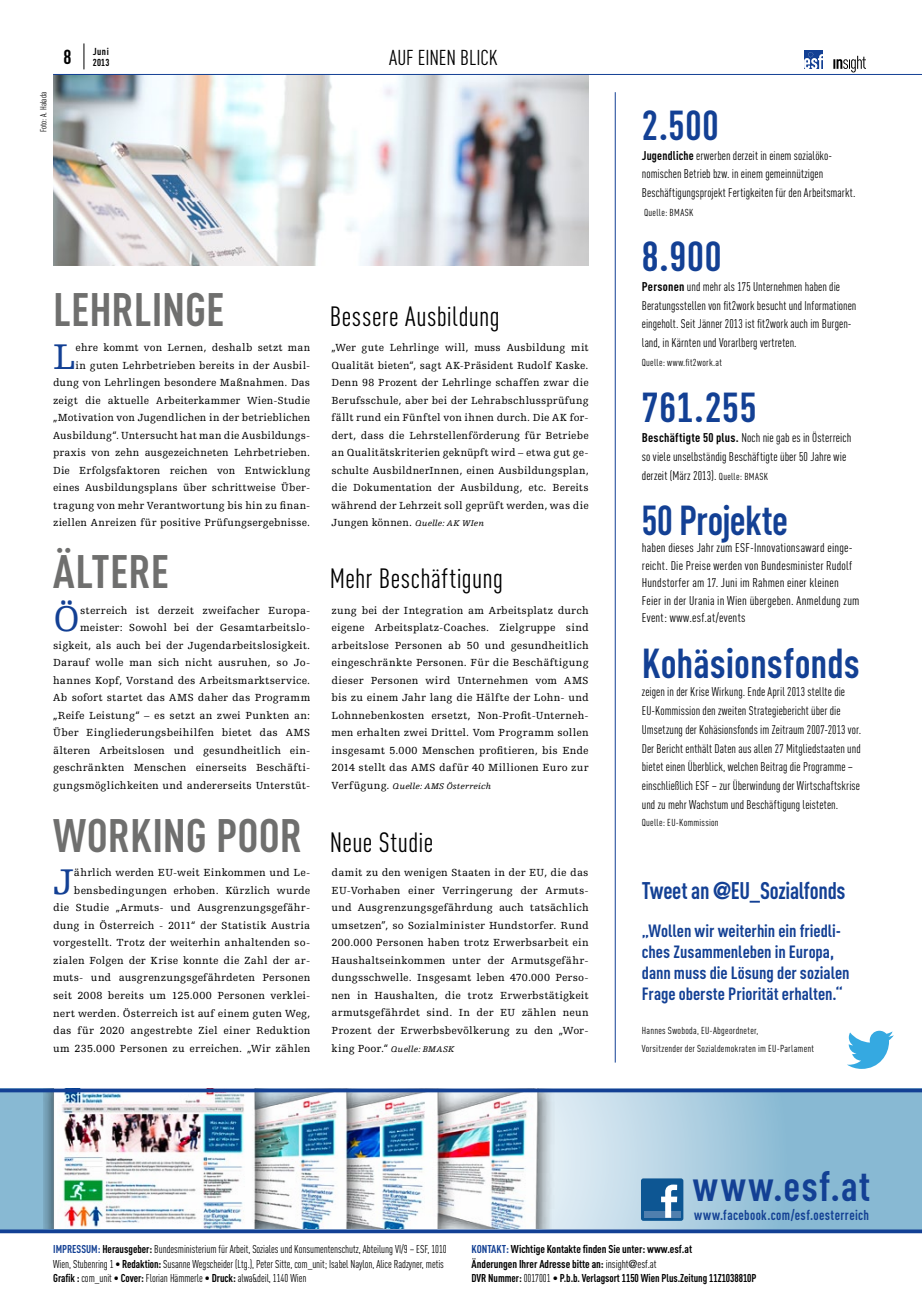
<style>
.page{position:relative;width:922px;height:1312px;background:#fff}
.page>*{position:absolute;margin:0;border:0;box-sizing:border-box;transform-origin:0 0}
.t1{font:700 46.25px "CADIN Condensed";color:#6f6f6e}
.t2{font:700 41.25px "CADIN Condensed";letter-spacing:.005em;color:#134094}
.t3{font:700 41.25px "CADIN Condensed";letter-spacing:-.015em;color:#134094;scale:.95 1}
.t4{font:37.75px "Egyptienne FLT Std";color:#134094}
.t5{font:27.5px "CADIN Condensed";letter-spacing:.01em;color:#000}
.t6{font:700 23.75px "CADIN Condensed";letter-spacing:-.015em;color:#134094;scale:.95 1}
.t7{font:21.25px "CADIN Condensed";color:#000}
.t8{font:700 20px "CADIN Condensed";color:#000}
.t9{font:700 17.5px/21px "CADIN Condensed";color:#134094}
.t10{font:700 14.12px "CADIN Condensed";letter-spacing:.03em;color:#134094;scale:.94 1}
.t11{font:12.5px/18.8px "CADIN Condensed";letter-spacing:.01em;color:#000}
.t12{font:11.25px/14.4px "CADIN Condensed";letter-spacing:-.005em;color:#000;scale:.96 1}
.t13{font:700 11.25px/14.4px "CADIN Condensed";letter-spacing:-.005em;color:#000}
.t14{font:10.88px/17.5px "Egyptienne FLT Std";letter-spacing:.015em;color:#000;text-align:right}
.t15{font:10px/17.5px "CADIN Condensed";letter-spacing:.025em;color:#000}
.t16{font:700 10px/11.2px "CADIN Condensed";letter-spacing:.035em;color:#000}
.t17{font:italic 8.75px "Egyptienne FLT Std";letter-spacing:.03em;color:#000}
.t18{font:8.75px "CADIN Condensed";letter-spacing:-.005em;color:#000}
.s1{font-style:italic;font-size:8.75px}
.s2{font-style:normal;font-size:10.88px}
.s3{font-weight:400;font-size:27.5px;color:#000}
.s4{font-weight:700}
.s5{font-size:10px}
.s6{font-family:"Helvetica Neue LT Pro";font-stretch:condensed}
.s7{font-weight:700;color:#134094}
.s8{color:#134094}
.s9{font-weight:400}
.s10{font-family:"Helvetica Neue LT Pro";font-weight:400}
</style>
<div class="page">
<img style="left:53px;top:75px;width:535px;height:190px">
<div style="left:804px;top:50px;width:18px;height:19px;background:#134094"></div>
<svg style="left:804px;top:52px;width:18px;height:17px"></svg>
<hr style="left:53px;top:74px;width:868px;height:1px;background:#134094">
<svg style="left:84px;top:43px;width:1px;height:26px"></svg>
<svg style="left:833px;top:56px;width:32px;height:16px"></svg>
<svg style="left:0;top:1092px;width:839px;height:137px;background:#a3c8dd"></svg>
<img style="left:43px;top:1092px;width:535px;height:136px">
<svg style="left:0;top:1088px;width:839px;height:4px;background:#2d569f"></svg>
<hr style="left:0;top:1229px;width:921px;height:3px;background:#134094">
<div style="left:640px;top:1178px;width:43px;height:42px;background:#0d5693;border-radius:2px"></div>
<div style="left:643px;top:1211px;width:37px;height:6px;background:#507fae"></div>
<svg style="left:661px;top:1184px;width:16px;height:33px"></svg>
<hr style="left:615px;top:92px;width:1px;height:970px;background:#134094">
<svg style="left:839px;top:1030px;width:82px;height:204px"></svg>
<p class="t18" style="left:38px;top:132px;width:41px;rotate:-90deg">Foto: A. Halada</p>
<p class="t16" style="left:93px;top:45px;width:18px">Juni<br>2013</p>
<h3 class="t8" style="left:63px;top:45px;width:10px">8</h3>
<h3 class="t7" style="left:389px;top:45px;width:110px">AUF EINEN BLICK</h3>
<h1 class="t1" style="left:53px;top:281px;width:173px">LEHRLINGE</h1>
<h3 class="t5" style="left:330px;top:300px;width:171px">Bessere Ausbildung</h3>
<p class="t14" style="left:53px;top:339px;width:258px">ehre kommt von Lernen, deshalb setzt man<br>in guten Lehrbetrieben bereits in der Ausbil&shy;dung von Lehrlingen besondere Maßnahmen. Das zeigt die aktuelle Arbeiterkammer Wien-Studie „Motivation von Jugendlichen in der betrieblichen Ausbildung“. Untersucht hat man die Ausbildungs&shy;praxis von zehn ausgezeichneten Lehrbetrieben.<br>Die Erfolgsfaktoren reichen von Entwicklung eines Ausbildungsplans über schrittweise Über&shy;tragung von mehr Verantwortung bis hin zu finan&shy;ziellen Anreizen für positive Prüfungsergebnisse.</p>
<p class="t14" style="left:331px;top:339px;width:258px;text-align:justify">„Wer gute Lehrlinge will, muss Ausbildung mit Qualität bieten“, sagt AK-Präsident Rudolf Kaske.<br>Denn 98 Prozent der Lehrlinge schaffen zwar die Berufsschule, aber bei der Lehrabschlussprüfung fällt rund ein Fünftel von ihnen durch. Die AK for&shy;dert, dass die Lehrstellenförderung für Betriebe an Qualitätskriterien geknüpft wird – etwa gut ge&shy;schulte AusbildnerInnen, einen Ausbildungsplan, die Dokumentation der Ausbildung, etc. Bereits während der Lehrzeit soll geprüft werden, was die Jungen können. <span class="s1">Quelle: AK WIen</span></p>
<h3 class="t4" style="left:53px;top:335px;width:24px">L</h3>
<h1 class="t1" style="left:53px;top:543px;width:118px">ÄLTERE</h1>
<h3 class="t5" style="left:330px;top:562px;width:175px">Mehr Beschäftigung</h3>
<h3 class="t4" style="left:53px;top:598px;width:28px">Ö</h3>
<p class="t14" style="left:53px;top:601px;width:258px">sterreich ist derzeit zweifacher Europa&shy;meister: Sowohl bei der Gesamtarbeitslo&shy;sigkeit, als auch bei der Jugendarbeitslosigkeit.<br>Darauf wolle man sich nicht ausruhen, so Jo&shy;hannes Kopf, Vorstand des Arbeitsmarktservice.<br>Ab sofort startet das AMS daher das Programm „Reife Leistung“ – es setzt an zwei Punkten an:<br>Über Eingliederungsbeihilfen bietet das AMS älteren Arbeitslosen und gesundheitlich ein&shy;geschränkten Menschen einerseits Beschäfti&shy;gungsmöglichkeiten und andererseits Unterstüt-</p>
<p class="t14" style="left:331px;top:601px;width:258px;text-align:justify">zung bei der Integration am Arbeitsplatz durch eigene Arbeitsplatz-Coaches. Zielgruppe sind arbeitslose Personen ab 50 und gesundheitlich eingeschränkte Personen. Für die Beschäftigung dieser Personen wird Unternehmen vom AMS bis zu einem Jahr lang die Hälfte der Lohn- und Lohnnebenkosten ersetzt, Non-Profit-Unterneh&shy;men erhalten zwei Drittel. Vom Programm sollen insgesamt 5.000 Menschen profitieren, bis Ende 2014 stellt das AMS dafür 40 Millionen Euro zur</p>
<p class="t17" style="left:331px;top:781px;width:161px"><span class="s2">Verfügung.</span> Quelle: AMS Österreich</p>
<h1 class="t1" style="left:53px;top:807px;width:381px">WORKING POOR <span class="s3">Neue Studie</span></h1>
<p class="t14" style="left:53px;top:864px;width:258px">ährlich werden EU-weit Einkommen und Le&shy;bensbedingungen erhoben. Kürzlich wurde<br>die Studie „Armuts- und Ausgrenzungsgefähr&shy;dung in Österreich - 2011“ der Statistik Austria vorgestellt. Trotz der weiterhin anhaltenden so&shy;zialen Folgen der Krise konnte die Zahl der ar&shy;muts- und ausgrenzungsgefährdeten Personen seit 2008 bereits um 125.000 Personen verklei&shy;nert werden. Österreich ist auf einem guten Weg, das für 2020 angestrebte Ziel einer Reduktion um 235.000 Personen zu erreichen. „Wir zählen</p>
<p class="t14" style="left:331px;top:864px;width:258px;text-align:justify">damit zu den wenigen Staaten in der EU, die das EU-Vorhaben einer Verringerung der Armuts&shy;und Ausgrenzungsgefährdung auch tatsächlich umsetzen”, so Sozialminister Hundstorfer. Rund 200.000 Personen haben trotz Erwerbsarbeit ein Haushaltseinkommen unter der Armutsgefähr&shy;dungsschwelle. Insgesamt leben 470.000 Perso&shy;nen in Haushalten, die trotz Erwerbstätigkeit armutsgefährdet sind. In der EU zählen neun Prozent der Erwerbsbevölkerung zu den „Wor-</p>
<h3 class="t4" style="left:53px;top:860px;width:22px">J</h3>
<p class="t17" style="left:331px;top:1043px;width:124px"><span class="s2">king Poor.“</span> Quelle: BMASK</p>
<h2 class="t2" style="left:641px;top:100px;width:78px">2.500</h2>
<p class="t11" style="left:641px;top:146px;width:215px"><span class="s4">Jugendliche</span> erwerben derzeit in einem sozialöko&shy;nomischen Betrieb bzw. in einem gemeinnützigen<br>Beschäftigungsprojekt Fertigkeiten für den Arbeitsmarkt.</p>
<p class="t15" style="left:644px;top:203px;width:50px">Quelle: BMASK</p>
<h2 class="t2" style="left:641px;top:231px;width:81px">8.900</h2>
<p class="t11" style="left:641px;top:277px;width:216px"><span class="s4">Personen</span> und mehr als 175 Unternehmen haben die Beratungsstellen von fit2work besucht und Informationen eingeholt. Seit Jänner 2013 ist fit2work auch im Burgen&shy;land, in Kärnten und Vorarlberg vertreten.</p>
<p class="t15" style="left:641px;top:353px;width:82px">Quelle: www.fit2work.at</p>
<h2 class="t2" style="left:641px;top:382px;width:116px">761.255</h2>
<p class="t11" style="left:641px;top:428px;width:211px"><span class="s4">Beschäftigte 50 plus.</span> Noch nie gab es in Österreich so viele unselbständig Beschäftigte über 50 Jahre wie derzeit (März 2013). <span class="s5">Quelle: BMASK</span></p>
<h2 class="t3" style="left:641px;top:495px;width:156px">50 Projekte</h2>
<p class="t11" style="left:641px;top:539px;width:219px;line-height:17.5px">haben dieses Jahr zum ESF-Innovationsaward einge&shy;reicht. Die Preise werden von Bundesminister Rudolf Hundstorfer am 17. Juni im Rahmen einer kleinen Feier in der Urania in Wien übergeben. Anmeldung zum Event: www.esf.at/events</p>
<h2 class="t2" style="left:641px;top:637px;width:219px">Kohäsionsfonds</h2>
<p class="t11" style="left:641px;top:682px;width:221px">zeigen in der Krise Wirkung. Ende April 2013 stellte die EU-Kommission den zweiten Strategiebericht über die Umsetzung der Kohäsionsfonds im Zeitraum 2007-2013 vor.<br>Der Bericht enthält Daten aus allen 27 Mitgliedstaaten und bietet einen Überblick, welchen Beitrag die Programme – einschließlich ESF – zur Überwindung der Wirtschaftskrise und zu mehr Wachstum und Beschäftigung leisteten.</p>
<p class="t15" style="left:641px;top:813px;width:78px">Quelle: EU-Kommission</p>
<h3 class="t6" style="left:641px;top:875px;width:216px">Tweet an <span class="s6">@</span>EU_Sozialfonds</h3>
<h3 class="t9" style="left:641px;top:920px;width:209px">„Wollen wir weiterhin ein friedli&shy;ches Zusammenleben in Europa, dann muss die Lösung der sozialen Frage oberste Priorität erhalten.“</h3>
<p class="t15" style="left:641px;top:1021px;width:174px">Hannes Swoboda, EU-Abgeordneter,<br>Vorsitzender der Sozialdemokraten im EU-Parlament</p>
<h2 class="t2" style="left:692px;top:1160px;width:179px">www.esf.at</h2>
<p class="t10" style="left:694px;top:1205px;width:188px">www.facebook.com/esf.oesterreich</p>
<p class="t12" style="left:53px;top:1241px;width:411px"><span class="s7">IMPRESSUM:</span> <span class="s4">Herausgeber:</span> Bundesministerium für Arbeit, Soziales und Konsumentenschutz, Abteilung VI/9 – ESF, 1010<br>Wien, Stubenring 1 <span class="s4">• Redaktion:</span> Susanne Wegscheider (Ltg.), Peter Sitte, com_unit; Isabel Naylon, Alice Radzyner, metis<br><span class="s4">Grafik :</span> com_unit • <span class="s4">Cover:</span> Florian Hämmerle • <span class="s4">Druck:</span> alwa&amp;deil, 1140 Wien</p>
<p class="t13" style="left:471px;top:1241px;width:286px"><span class="s8">KONTAKT:</span> Wichtige Kontakte finden Sie unter: www.esf.at<br>Änderungen Ihrer Adresse bitte an: <span class="s9">insight</span><span class="s10">@</span><span class="s9">esf.at<br></span>DVR Nummer: <span class="s9">0017001 •</span> P.b.b. Verlagsort 1150 Wien Plus.Zeitung 11Z1038810P</p>
</div>
